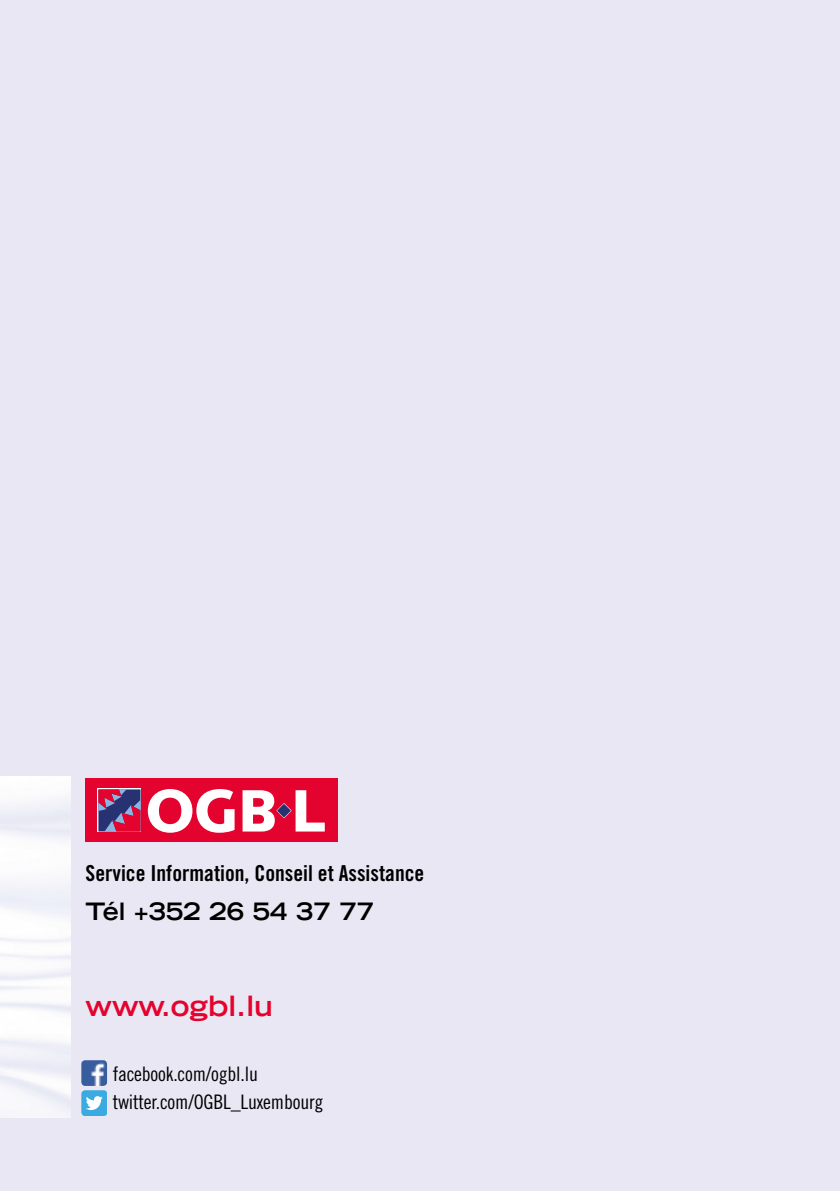
<style>
.page{position:relative;width:840px;height:1191px;background:#fff}
.page>*{position:absolute;margin:0;border:0;box-sizing:border-box;transform-origin:0 0}
.t1{font:700 expanded 28px "Trade Gothic LT Std";color:#e4032e}
.t2{font:700 expanded 24px "Trade Gothic LT Std";color:#000}
.t3{font:22px "Trade Gothic LT Std Bd Cn 20";color:#000}
.t4{font:20px/28px "Trade Gothic LT Std Cn 18";letter-spacing:-.01em;color:#000}
</style>
<div class="page">
<div style="left:0;top:0;width:839px;height:1191px;background:#e9e7f4"></div>
<img style="left:0;top:777px;width:71px;height:340px">
<div style="left:86px;top:778px;width:252px;height:64px;background:#e4032e"></div>
<svg style="left:98px;top:789px;width:43px;height:43px"></svg>
<svg style="left:148px;top:789px;width:86px;height:43px"></svg>
<svg style="left:242px;top:790px;width:82px;height:41px"></svg>
<svg style="left:98px;top:789px;width:42px;height:42px"></svg>
<img style="left:81px;top:1060px;width:26px;height:26px">
<svg style="left:81px;top:1090px;width:26px;height:26px"></svg>
<p class="t3" style="left:86px;top:859px;width:340px">Service Information, Conseil et Assistance</p>
<p class="t2" style="left:86px;top:895px;width:290px">Tél +352 26 54 37 77</p>
<h1 class="t1" style="left:86px;top:987px;width:189px">www.ogbl.lu</h1>
<p class="t4" style="left:113px;top:1059px;width:212px">facebook.com/ogbl.lu twitter.com/OGBL_Luxembourg</p>
</div>
